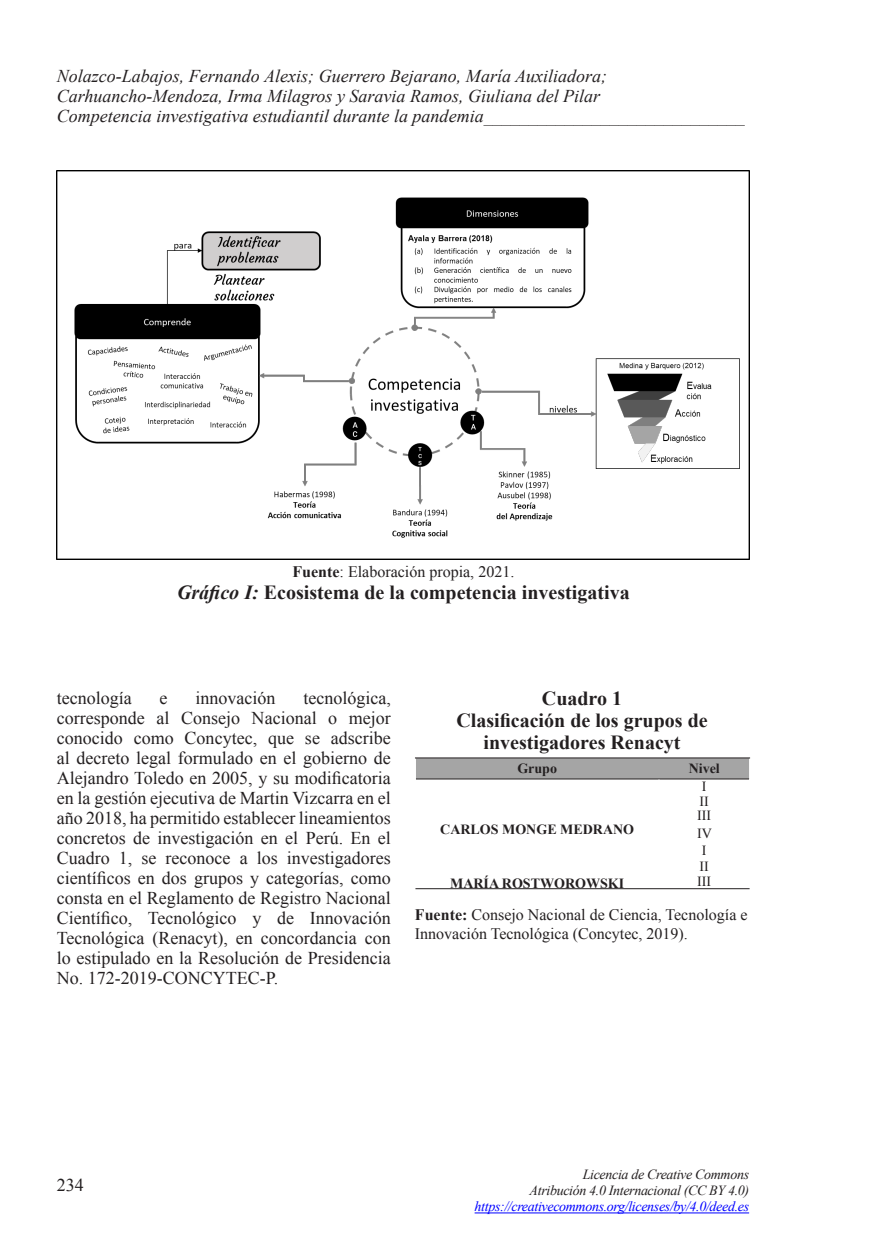
<style>
.page{position:relative;width:874px;height:1259px;background:#fff}
.page>*{position:absolute;margin:0;border:0;box-sizing:border-box;transform-origin:0 0}
.t1{font:700 20px/22px "Times New Roman";color:#231f20;text-align:center}
.t2{font:18px/20px "Times New Roman";color:#231f20;text-align:justify}
.t3{font:italic 18px/20px "Times New Roman";color:#231f20}
.t4{font:16px/19.2px "Times New Roman";color:#231f20}
.t5{font:italic 14px/16px "Times New Roman";letter-spacing:-.025em;color:#231f20;text-align:right}
.t6{font:italic 14px "Times New Roman";letter-spacing:-.025em;color:#00f}
.t7{font:700 14px "Times New Roman";color:#231f20}
.t8{font:14px/14.4px "Times New Roman";color:#231f20;text-align:center}
.s1{font-weight:700}
.s2{font-style:italic}
</style>
<div class="page">
<hr style="left:474px;top:1212px;width:274px;height:1px;background:#00f">
<img style="left:57px;top:170px;width:691px;height:389px">
<hr style="left:415px;top:757px;width:243px;height:1px;background:#231f20">
<hr style="left:658px;top:757px;width:91px;height:1px;background:#231f20">
<svg style="left:415px;top:758px;width:334px;height:22px;background:#9e9e9e"></svg>
<hr style="left:415px;top:888px;width:243px;height:1px;background:#231f20">
<hr style="left:658px;top:888px;width:91px;height:1px;background:#231f20">
<p class="t3" style="left:57px;top:66px;width:689px">Nolazco-Labajos, Fernando Alexis; Guerrero Bejarano, María Auxiliadora;<br>Carhuancho-Mendoza, Irma Milagros y Saravia Ramos, Giuliana del Pilar<br>Competencia investigativa estudiantil durante la pandemia_____________________________</p>
<p class="t4" style="left:292px;top:562px;width:223px"><span class="s1">Fuente</span>: Elaboración propia, 2021.</p>
<p class="t1" style="left:177px;top:581px;width:454px"><span class="s2">Gráfico I:</span> Ecosistema de la competencia investigativa</p>
<p class="t2" style="left:57px;top:688px;width:335px;text-indent:246px">tecnológica, corresponde al Consejo Nacional o mejor conocido como Concytec, que se adscribe al decreto legal formulado en el gobierno de Alejandro Toledo en 2005, y su modificatoria en la gestión ejecutiva de Martin Vizcarra en el año 2018, ha permitido establecer lineamientos concretos de investigación en el Perú. En el Cuadro 1, se reconoce a los investigadores científicos en dos grupos y categorías, como consta en el Reglamento de Registro Nacional Científico, Tecnológico y de Innovación Tecnológica (Renacyt), en concordancia con lo estipulado en la Resolución de Presidencia No. 172-2019-CONCYTEC-P.</p>
<p class="t2" style="left:57px;top:688px;width:76px">tecnología</p>
<p class="t2" style="left:159px;top:688px;width:9px">e</p>
<p class="t2" style="left:195px;top:688px;width:81px">innovación</p>
<p class="t1" style="left:456px;top:687px;width:253px">Cuadro 1<br>Clasificación de los grupos de investigadores Renacyt</p>
<p class="t7" style="left:517px;top:759px;width:41px">Grupo</p>
<p class="t7" style="left:688px;top:759px;width:33px">Nivel</p>
<p class="t7" style="left:440px;top:819px;width:195px">CARLOS MONGE MEDRANO</p>
<p class="t8" style="left:697px;top:779px;width:15px">I<br>II<br>III</p>
<p class="t8" style="left:696px;top:826px;width:16px">IV</p>
<p class="t8" style="left:697px;top:842px;width:15px;line-height:15.4px">I<br>II<br>III</p>
<p class="t4" style="left:415px;top:904px;width:334px"><span class="s1">Fuente:</span> Consejo Nacional de Ciencia, Tecnología e<br>Innovación Tecnológica (Concytec, 2019).</p>
<p class="t7" style="left:450px;top:874px;width:175px">MARÍA ROSTWOROWSKI</p>
<p class="t2" style="left:57px;top:1175px;width:28px">234</p>
<p class="t5" style="left:529px;top:1166px;width:221px">Licencia de Creative Commons<br>Atribución 4.0 Internacional (CC BY 4.0)</p>
<p class="t6" style="left:474px;top:1197px;width:276px">https://creativecommons.org/licenses/by/4.0/deed.es</p>
</div>
